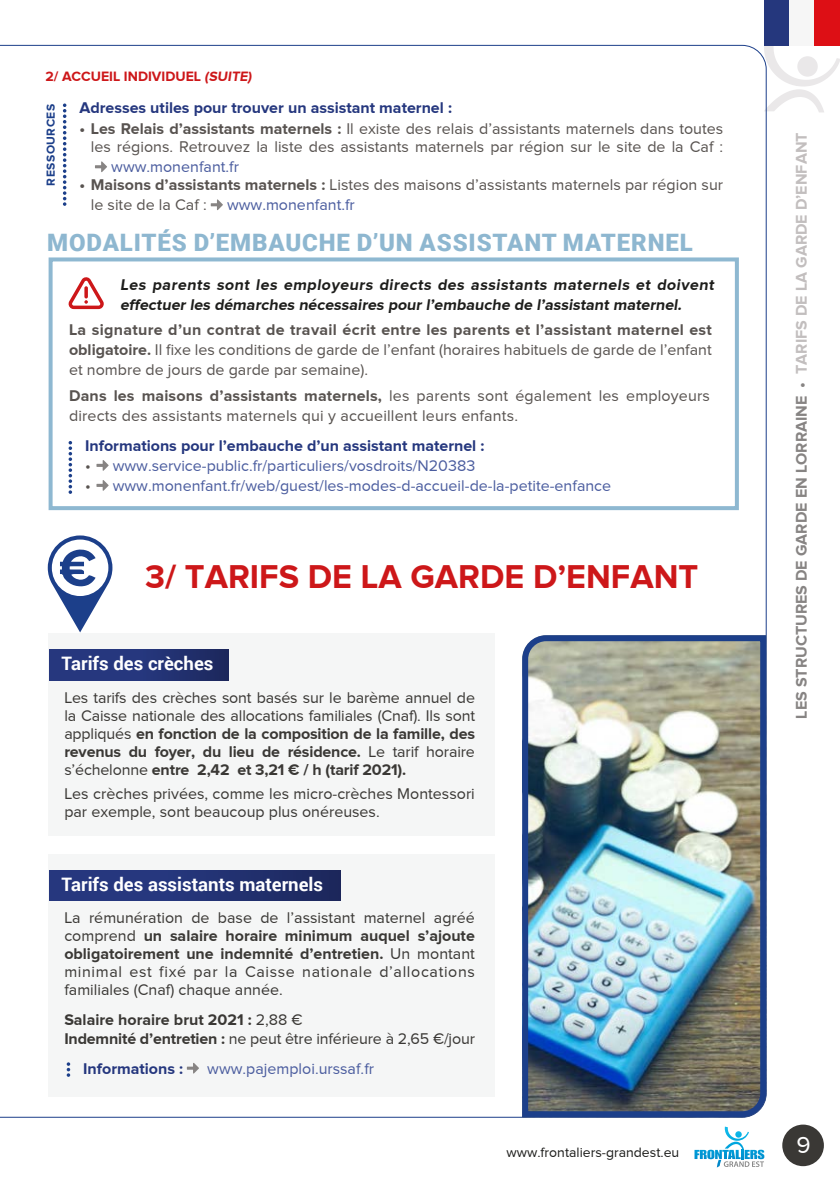
<style>
.page{position:relative;width:840px;height:1191px;background:#fff}
.page>*{position:absolute;margin:0;border:0;box-sizing:border-box;transform-origin:0 0}
.t1{font:700 34px "Proxima Nova";color:#cd1719}
.t2{font:900 24px "Roboto";letter-spacing:.035em;color:#8eb7d0}
.t3{font:24px "Proxima Nova";color:#fff}
.t4{font:700 18.6px "Roboto";color:#fff}
.t5{font:16px/20px "Proxima Nova";color:#585350}
.t6{font:16px/18px "Proxima Nova";color:#3a3835;text-align:justify}
.t7{font:16px "Proxima Nova";color:#4b5d9f}
.t8{font:700 16px/20px "Proxima Nova";color:#1d1d1b}
.t9{font:700 16px "Proxima Nova";color:#25377e}
.t10{font:700 16px/19.4px "Proxima Nova";color:#3a3835}
.t11{font:700 16px "Proxima Nova";color:#878483}
.t12{font:14px "Proxima Nova";color:#1d1d1b}
.t13{font:700 14px "Proxima Nova";color:#cd1719}
.t14{font:700 12px "Proxima Nova";letter-spacing:.04em;color:#1c3f8a}
.s1{font-weight:700}
.s2{color:#585350}
.s3{font-weight:400}
.s4{color:#c2bebe}
</style>
<div class="page">
<svg style="left:694px;top:1126px;width:70px;height:41px"></svg>
<svg style="left:766px;top:45px;width:73px;height:67px"></svg>
<div style="left:764px;top:0;width:25px;height:45px;background:#25377d"></div>
<div style="left:789px;top:0;width:25px;height:45px;background:#f6f6f6"></div>
<div style="left:814px;top:0;width:25px;height:45px;background:#dd0f15"></div>
<div style="left:48px;top:633px;width:446px;height:202px;background:#f5f6f6"></div>
<div style="left:49px;top:650px;width:180px;height:30px;background:linear-gradient(to right,#293b87,#1f2c65)"></div>
<div style="left:48px;top:853px;width:446px;height:243px;background:#f5f6f6"></div>
<div style="left:49px;top:870px;width:291px;height:30px;background:linear-gradient(to right,#283b87,#1e2a61)"></div>
<svg style="left:187px;top:1063px;width:12px;height:10px"></svg>
<svg style="left:67px;top:1062px;width:3px;height:14px"></svg>
<svg style="left:48px;top:535px;width:64px;height:97px"></svg>
<img style="left:519px;top:632px;width:248px;height:486px">
<svg style="left:95px;top:161px;width:12px;height:11px"></svg>
<svg style="left:211px;top:199px;width:12px;height:11px"></svg>
<svg style="left:63px;top:103px;width:3px;height:103px"></svg>
<div style="left:781px;top:1124px;width:42px;height:42px;background:#3a3835;border-radius:50%"></div>
<svg style="left:68px;top:277px;width:36px;height:32px"></svg>
<svg style="left:96px;top:460px;width:13px;height:11px"></svg>
<svg style="left:96px;top:480px;width:13px;height:11px"></svg>
<svg style="left:69px;top:441px;width:3px;height:53px"></svg>
<div style="left:49px;top:257px;width:689px;height:253px;border:4px solid #8eb8d1"></div>
<p class="t13" style="left:45px;top:68px;width:210px">2/ ACCUEIL INDIVIDUEL (SUITE)</p>
<p class="t14" style="left:44px;top:185px;width:83px;rotate:-90deg">RESSOURCES</p>
<p class="t9" style="left:79px;top:99px;width:374px">Adresses utiles pour trouver un assistant maternel :</p>
<p class="t5" style="left:79px;top:120px;width:645px;line-height:18px;text-align:right"><span class="s1">• Les Relais d’assistants maternels :</span> Il existe des relais d’assistants maternels dans toutes les régions. Retrouvez la liste des assistants maternels par région sur le site de la Caf :</p>
<p class="t7" style="left:111px;top:158px;width:129px">www.monenfant.fr</p>
<p class="t5" style="left:91px;top:175px;width:633px;text-indent:-11px"><span class="s1">• Maisons d’assistants maternels :</span> Listes des maisons d’assistants maternels par région sur le site de la Caf :</p>
<p class="t7" style="left:227px;top:196px;width:129px">www.monenfant.fr</p>
<h2 class="t2" style="left:47px;top:226px;width:646px">MODALITÉS D’EMBAUCHE D’UN ASSISTANT MATERNEL</h2>
<p class="t8" style="left:120px;top:274px;width:597px">Les parents sont les employeurs directs des assistants maternels et doivent effectuer les démarches nécessaires pour l’embauche de l’assistant maternel.</p>
<p class="t5" style="left:69px;top:320px;width:644px;text-align:justify"><span class="s1">La signature d’un contrat de travail écrit entre les parents et l’assistant maternel est obligatoire.</span> Il fixe les conditions de garde de l’enfant (horaires habituels de garde de l’enfant et nombre de jours de garde par semaine).</p>
<p class="t5" style="left:69px;top:385px;width:642px"><span class="s1">Dans les maisons d’assistants maternels,</span> les parents sont également les employeurs directs des assistants maternels qui y accueillent leurs enfants.</p>
<p class="t9" style="left:85px;top:436px;width:400px">Informations pour l’embauche d’un assistant maternel :</p>
<p class="t7" style="left:85px;top:456px;width:391px"><span class="s2">•</span> www.service-public.fr/particuliers/vosdroits/N20383</p>
<p class="t7" style="left:85px;top:476px;width:527px"><span class="s2">•</span> www.monenfant.fr/web/guest/les-modes-d-accueil-de-la-petite-enfance</p>
<h1 class="t1" style="left:145px;top:557px;width:554px">3/ TARIFS DE LA GARDE D’ENFANT</h1>
<p class="t4" style="left:61px;top:650px;width:153px">Tarifs des crèches</p>
<p class="t6" style="left:64px;top:688px;width:412px">Les tarifs des crèches sont basés sur le barème annuel de la Caisse nationale des allocations familiales (Cnaf). Ils sont appliqués <span class="s1">en fonction de la composition de la famille, des revenus du foyer, du lieu de résidence.</span> Le tarif horaire s’échelonne <span class="s1">entre 2,42 et 3,21 € / h (tarif 2021).</span></p>
<p class="t6" style="left:64px;top:784px;width:412px">Les crèches privées, comme les micro-crèches Montessori par exemple, sont beaucoup plus onéreuses.</p>
<p class="t4" style="left:61px;top:871px;width:263px">Tarifs des assistants maternels</p>
<p class="t6" style="left:64px;top:909px;width:412px">La rémunération de base de l’assistant maternel agréé comprend <span class="s1">un salaire horaire minimum auquel s’ajoute obligatoirement une indemnité d’entretien.</span> Un montant minimal est fixé par la Caisse nationale d’allocations familiales (Cnaf) chaque année.</p>
<p class="t10" style="left:64px;top:1009px;width:412px">Salaire horaire brut 2021 : <span class="s3">2,88 €<br></span>Indemnité d’entretien : <span class="s3">ne peut être inférieure à 2,65 €/jour</span></p>
<p class="t9" style="left:83px;top:1059px;width:101px">Informations :</p>
<p class="t7" style="left:207px;top:1059px;width:168px">www.pajemploi.urssaf.fr</p>
<p class="t12" style="left:506px;top:1144px;width:174px">www.frontaliers-grandest.eu</p>
<p class="t11" style="left:791px;top:718px;width:587px;rotate:-90deg">LES STRUCTURES DE GARDE EN LORRAINE • <span class="s4">TARIFS DE LA GARDE D’ENFANT</span></p>
<h2 class="t3" style="left:796px;top:1132px;width:16px">9</h2>
</div>
